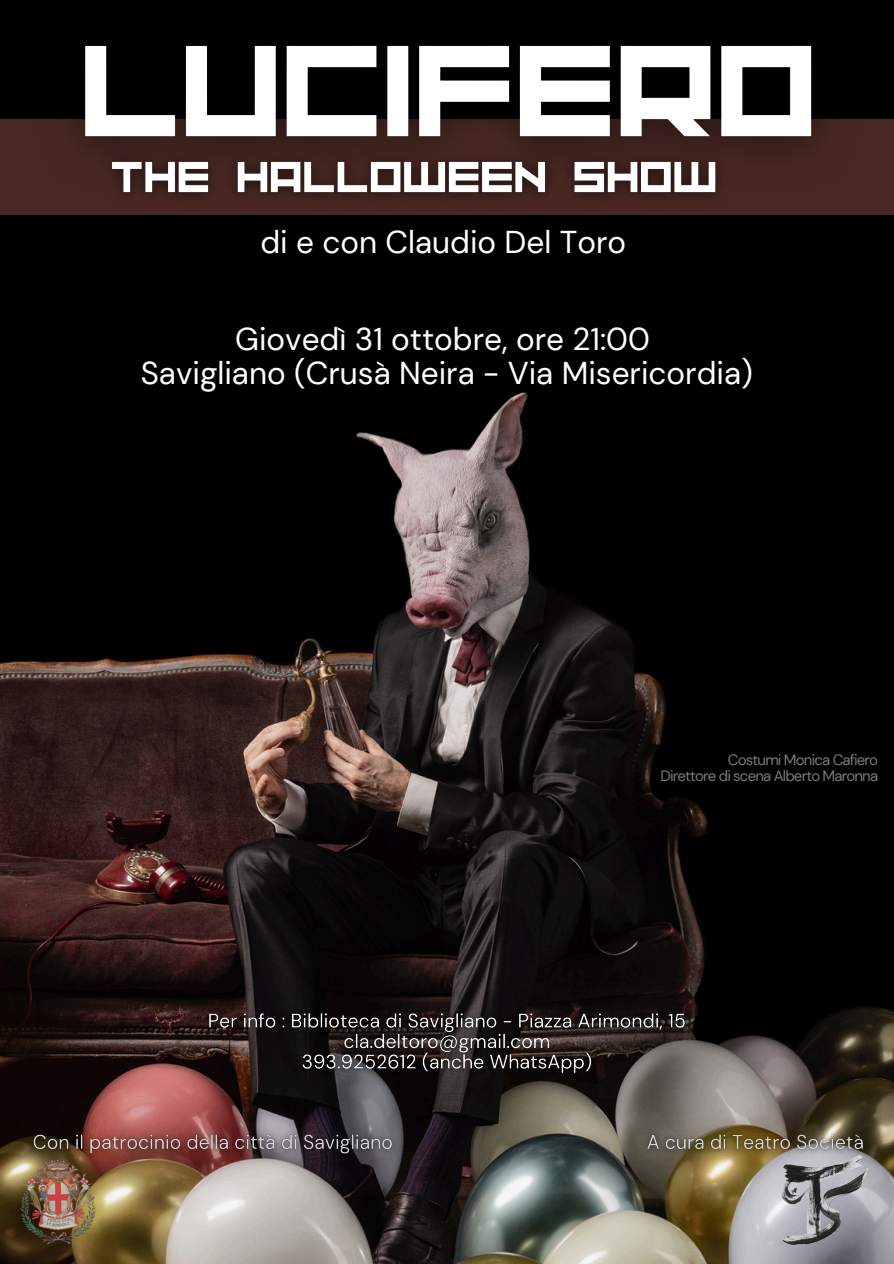
<style>
.page{position:relative;width:894px;height:1264px;background:#fff}
.page>*{position:absolute;margin:0;border:0;box-sizing:border-box;transform-origin:0 0}
.t1{font:300 1468.8px "Decalotype";color:#492823}
.t2{font:31.5px/33.8px "DM Sans";color:#fff;text-align:center}
.t3{font:15px "DM Sans";letter-spacing:-.055em;color:#797979}
</style>
<div class="page">
<img style="left:0;top:0;width:893px;height:1263px">
<img style="left:9px;top:1153px;width:96px;height:97px">
<img style="left:781px;top:1165px;width:87px;height:79px">
<img style="left:19px;top:1124px;width:854px;height:41px">
<img style="left:25px;top:0;width:845px;height:201px">
<img style="left:63px;top:142px;width:674px;height:74px">
<img style="left:199px;top:1003px;width:496px;height:96px">
<h3 class="t1" style="left:1445px;top:0;width:335px;rotate:90deg">I</h3>
<p class="t2" style="left:260px;top:225px;width:367px">di e con Claudio Del Toro</p>
<p class="t2" style="left:141px;top:322px;width:613px">Giovedì 31 ottobre, ore 21:00<br>Savigliano (Crusà Neira - Via Misericordia)</p>
<p class="t3" style="left:727px;top:750px;width:152px">Costumi Monica Cafiero</p>
<p class="t3" style="left:660px;top:765px;width:219px">Direttore di scena Alberto Maronna</p>
</div>
